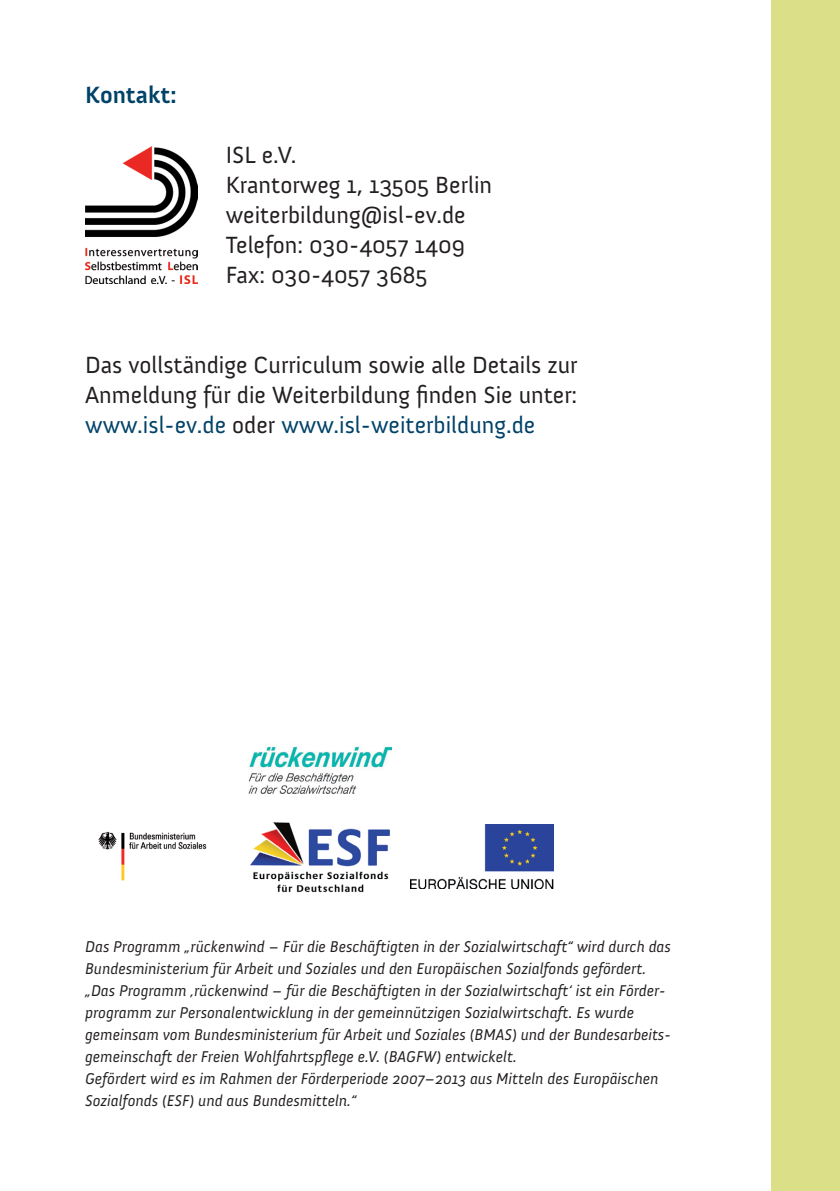
<style>
.page{position:relative;width:840px;height:1191px;background:#fff}
.page>*{position:absolute;margin:0;border:0;box-sizing:border-box;transform-origin:0 0}
.t1{font:24px/30px "Anivers";color:#231f20}
.t2{font:700 24px "Anivers";color:#004268}
.t3{font:italic 16px/22px "Anivers";color:#231f20}
.s1{color:#004268}
</style>
<div class="page">
<div style="left:771px;top:0;width:68px;height:1191px;background:#dbdf87"></div>
<img style="left:85px;top:147px;width:112px;height:136px">
<img style="left:248px;top:746px;width:143px;height:47px">
<img style="left:98px;top:831px;width:109px;height:50px">
<img style="left:250px;top:822px;width:140px;height:71px">
<img style="left:410px;top:825px;width:143px;height:63px">
<h1 class="t2" style="left:85px;top:82px;width:93px">Kontakt:</h1>
<h1 class="t1" style="left:225px;top:140px;width:268px">ISL e.V.<br>Krantorweg 1, 13505 Berlin weiterbildung@isl-ev.de<br>Telefon: 030-4057 1409<br>Fax: 030-4057 3685</h1>
<h1 class="t1" style="left:85px;top:350px;width:493px;text-align:justify">Das vollständige Curriculum sowie alle Details zur Anmeldung für die Weiterbildung finden Sie unter: <span class="s1">www.isl-ev.de</span> oder <span class="s1">www.isl-weiterbildung.de</span></h1>
<p class="t3" style="left:85px;top:935px;width:587px">Das Programm „rückenwind – Für die Beschäftigten in der Sozialwirtschaft“ wird durch das Bundesministerium für Arbeit und Soziales und den Europäischen Sozialfonds gefördert. „Das Programm ‚rückenwind – für die Beschäftigten in der Sozialwirtschaft‘ ist ein Förder&shy;programm zur Personalentwicklung in der gemeinnützigen Sozialwirtschaft. Es wurde gemeinsam vom Bundesministerium für Arbeit und Soziales (BMAS) und der Bundesarbeits&shy;gemeinschaft der Freien Wohlfahrtspflege e.V. (BAGFW) entwickelt.<br>Gefördert wird es im Rahmen der Förderperiode 2007–2013 aus Mitteln des Europäischen Sozialfonds (ESF) und aus Bundesmitteln.“</p>
</div>
